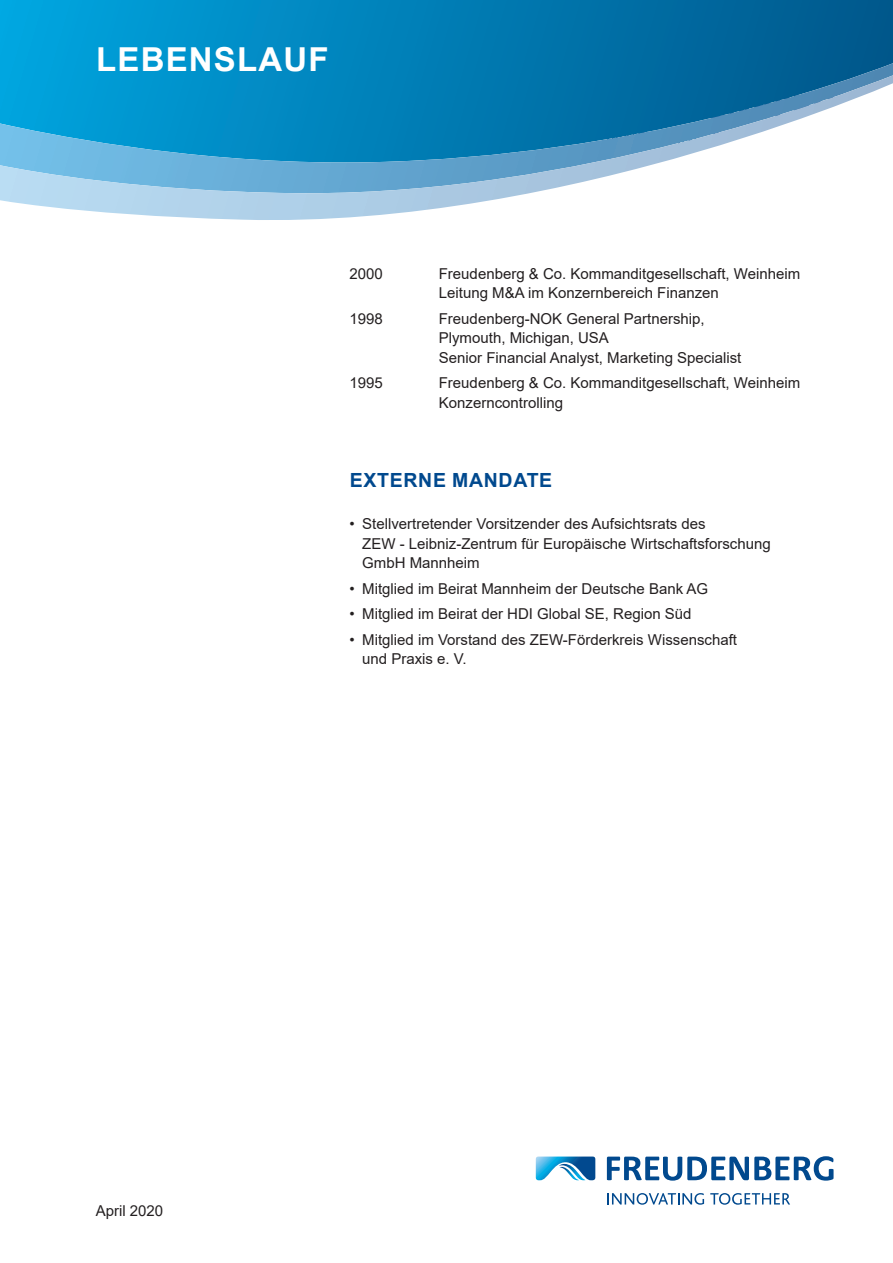
<style>
.page{position:relative;width:893px;height:1263px;background:#fff}
.page>*{position:absolute;margin:0;border:0;box-sizing:border-box;transform-origin:0 0}
.t1{font:700 33px "Arial";letter-spacing:.035em;color:#fff}
.t2{font:700 19.5px "Arial";letter-spacing:.035em;color:#01498e}
.t3{font:15px/19.5px "Arial";color:#231f20}
</style>
<div class="page">
<svg style="left:0;top:0;width:893px;height:63px"></svg>
<svg style="left:0;top:63px;width:893px;height:12px"></svg>
<svg style="left:0;top:75px;width:893px;height:3px"></svg>
<svg style="left:0;top:78px;width:893px;height:142px"></svg>
<svg style="left:607px;top:1156px;width:226px;height:24px"></svg>
<svg style="left:536px;top:1156px;width:59px;height:24px"></svg>
<svg style="left:607px;top:1193px;width:97px;height:12px"></svg>
<svg style="left:710px;top:1193px;width:80px;height:12px"></svg>
<h1 class="t1" style="left:96px;top:36px;width:234px">LEBENSLAUF</h1>
<p class="t3" style="left:349px;top:264px;width:35px">2000</p>
<p class="t3" style="left:439px;top:264px;width:363px">Freudenberg &amp; Co. Kommanditgesellschaft, Weinheim<br>Leitung M&amp;A im Konzernbereich Finanzen</p>
<p class="t3" style="left:349px;top:309px;width:35px">1998</p>
<p class="t3" style="left:439px;top:309px;width:304px">Freudenberg-NOK General Partnership,<br>Plymouth, Michigan, USA<br>Senior Financial Analyst, Marketing Specialist</p>
<p class="t3" style="left:349px;top:373px;width:35px">1995</p>
<p class="t3" style="left:439px;top:373px;width:363px">Freudenberg &amp; Co. Kommanditgesellschaft, Weinheim<br>Konzerncontrolling</p>
<h2 class="t2" style="left:350px;top:467px;width:204px">EXTERNE MANDATE</h2>
<p class="t3" style="left:362px;top:514px;width:410px;text-indent:-13px">• Stellvertretender Vorsitzender des Aufsichtsrats des<br>ZEW - Leibniz-Zentrum für Europäische Wirtschaftsforschung<br>GmbH Mannheim</p>
<p class="t3" style="left:349px;top:579px;width:360px">• Mitglied im Beirat Mannheim der Deutsche Bank AG</p>
<p class="t3" style="left:349px;top:604px;width:344px">• Mitglied im Beirat der HDI Global SE, Region Süd</p>
<p class="t3" style="left:362px;top:630px;width:376px;text-indent:-13px">• Mitglied im Vorstand des ZEW-Förderkreis Wissenschaft und Praxis e. V.</p>
<p class="t3" style="left:96px;top:1200px;width:69px">April 2020</p>
</div>
